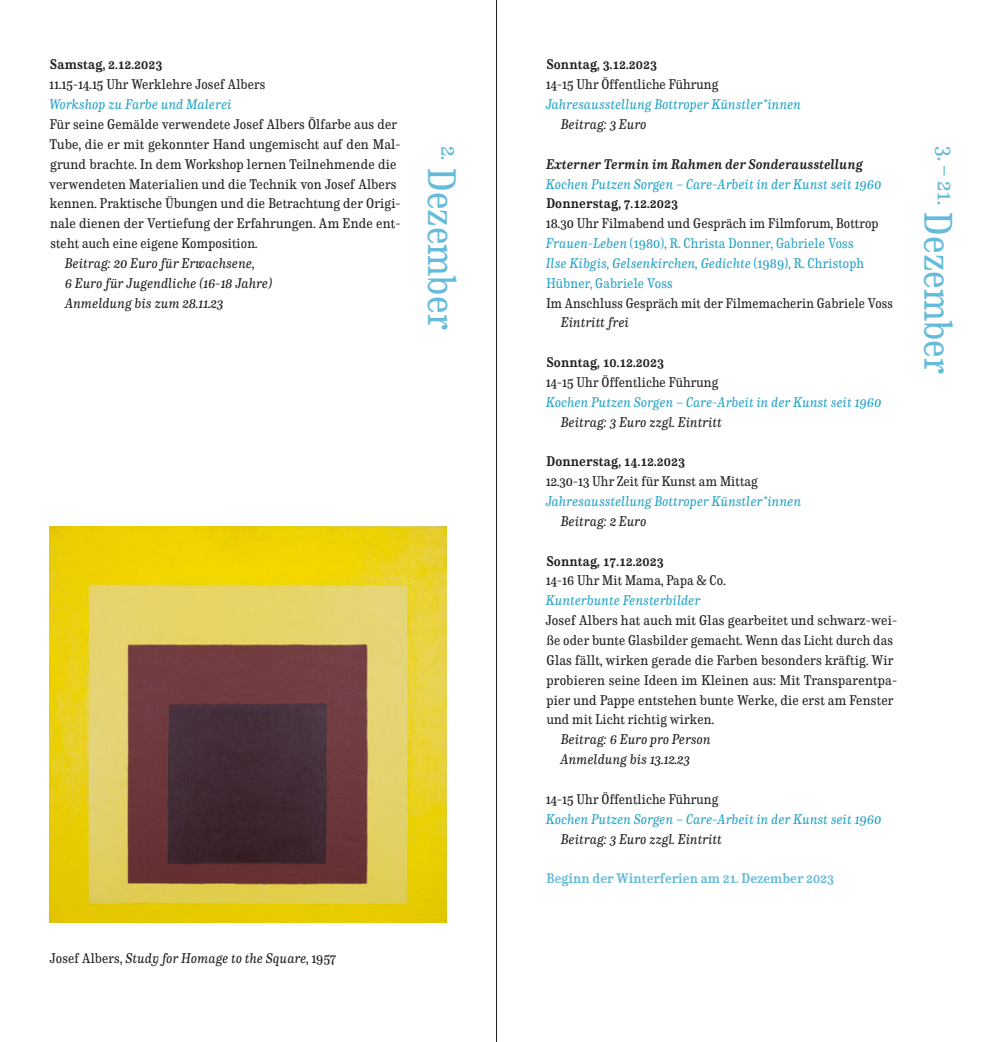
<style>
.page{position:relative;width:993px;height:1042px;background:#fff}
.page>*{position:absolute;margin:0;border:0;box-sizing:border-box;transform-origin:0 0}
.t1{font:39.9px "CA Normal Serif";color:#64bcda}
.t2{font:14px/19.8px "CA Normal Serif";letter-spacing:.01em;color:#231f20}
.t3{font:italic 14px "CA Normal Serif";letter-spacing:.01em;color:#28a4c6}
.t4{font:italic 14px/19.8px "CA Normal Serif";letter-spacing:.01em;color:#231f20}
.t5{font:14px/19.8px "CA Normal Serif";letter-spacing:.01em;color:#28a4c6}
.t6{font:700 14px "CA Normal Serif";letter-spacing:.01em;color:#231f20}
.t7{font:italic 700 14px "CA Normal Serif";letter-spacing:.01em;color:#231f20}
.t8{font:700 14px "CA Normal Serif";color:#64bcda}
.s1{font-style:normal}
.s2{color:#231f20}
.s3{font-style:italic}
</style>
<div class="page">
<hr style="left:496px;top:0;width:1px;height:1042px;background:#231f20">
<img style="left:50px;top:527px;width:396px;height:396px">
<p class="t6" style="left:50px;top:55px;width:114px">Samstag, 2.12.2023</p>
<p class="t2" style="left:49px;top:74px;width:217px">11.15-14.15 Uhr Werklehre Josef Albers</p>
<p class="t3" style="left:48px;top:95px;width:184px">Workshop zu Farbe und Malerei</p>
<p class="t2" style="left:49px;top:114px;width:353px">Für seine Gemälde verwendete Josef Albers Ölfarbe aus der Tube, die er mit gekonnter Hand ungemischt auf den Mal&shy;grund brachte. In dem Workshop lernen Teilnehmende die verwendeten Materialien und die Technik von Josef Albers kennen. Praktische Übungen und die Betrachtung der Origi&shy;nale dienen der Vertiefung der Erfahrungen. Am Ende ent&shy;steht auch eine eigene Komposition.</p>
<p class="t4" style="left:64px;top:253px;width:209px">Beitrag: 20 Euro für Erwachsene,<br>6 Euro für Jugendliche (16-18 Jahre)<br>Anmeldung bis zum 28.11.23</p>
<h1 class="t1" style="left:469px;top:146px;width:185px;rotate:90deg"><sup>2.</sup> Dezember</h1>
<p class="t4" style="left:50px;top:947px;width:288px"><span class="s1">Josef Albers,</span> Study for Homage to the Square<span class="s1">, 1957</span></p>
<p class="t6" style="left:546px;top:55px;width:112px">Sonntag, 3.12.2023</p>
<p class="t2" style="left:545px;top:74px;width:174px">14-15 Uhr Öffentliche Führung</p>
<p class="t3" style="left:545px;top:95px;width:257px">Jahresausstellung Bottroper Künstler*innen</p>
<p class="t4" style="left:560px;top:114px;width:87px">Beitrag: 3 Euro</p>
<p class="t7" style="left:545px;top:154px;width:318px">Externer Termin im Rahmen der Sonderausstellung</p>
<p class="t3" style="left:545px;top:174px;width:336px">Kochen Putzen Sorgen – Care-Arbeit in der Kunst seit 1960</p>
<p class="t6" style="left:546px;top:194px;width:133px">Donnerstag, 7.12.2023</p>
<p class="t5" style="left:545px;top:213px;width:334px"><span class="s2">18.30 Uhr Filmabend und Gespräch im Filmforum, Bottrop </span><span class="s3">Frauen-Leben</span> (1980), R. Christa Donner, Gabriele Voss<br><span class="s3">Ilse Kibgis, Gelsenkirchen, Gedichte</span> (1989), R. Christoph Hübner, Gabriele Voss</p>
<p class="t2" style="left:546px;top:292px;width:348px">Im Anschluss Gespräch mit der Filmemacherin Gabriele Voss</p>
<p class="t4" style="left:560px;top:312px;width:70px">Eintritt frei</p>
<p class="t6" style="left:546px;top:353px;width:119px">Sonntag, 10.12.2023</p>
<p class="t2" style="left:545px;top:372px;width:174px">14-15 Uhr Öffentliche Führung</p>
<p class="t3" style="left:545px;top:392px;width:336px">Kochen Putzen Sorgen – Care-Arbeit in der Kunst seit 1960</p>
<p class="t4" style="left:560px;top:411px;width:162px">Beitrag: 3 Euro zzgl. Eintritt</p>
<p class="t6" style="left:546px;top:452px;width:140px">Donnerstag, 14.12.2023</p>
<p class="t2" style="left:545px;top:471px;width:213px">12.30-13 Uhr Zeit für Kunst am Mittag</p>
<p class="t3" style="left:545px;top:492px;width:257px">Jahresausstellung Bottroper Künstler*innen</p>
<p class="t4" style="left:560px;top:511px;width:87px">Beitrag: 2 Euro</p>
<p class="t6" style="left:546px;top:551px;width:118px">Sonntag, 17.12.2023</p>
<p class="t2" style="left:545px;top:570px;width:181px">14-16 Uhr Mit Mama, Papa &amp; Co.</p>
<p class="t3" style="left:545px;top:591px;width:156px">Kunterbunte Fensterbilder</p>
<p class="t2" style="left:545px;top:610px;width:353px">Josef Albers hat auch mit Glas gearbeitet und schwarz-wei&shy;ße oder bunte Glasbilder gemacht. Wenn das Licht durch das Glas fällt, wirken gerade die Farben besonders kräftig. Wir probieren seine Ideen im Kleinen aus: Mit Transparentpa&shy;pier und Pappe entstehen bunte Werke, die erst am Fenster und mit Licht richtig wirken.</p>
<p class="t4" style="left:559px;top:729px;width:152px">Beitrag: 6 Euro pro Person<br>Anmeldung bis 13.12.23</p>
<p class="t2" style="left:545px;top:788px;width:174px">14-15 Uhr Öffentliche Führung</p>
<p class="t3" style="left:545px;top:809px;width:336px">Kochen Putzen Sorgen – Care-Arbeit in der Kunst seit 1960</p>
<p class="t4" style="left:560px;top:828px;width:162px">Beitrag: 3 Euro zzgl. Eintritt</p>
<p class="t8" style="left:546px;top:868px;width:289px">Beginn der Winterferien am 21. Dezember 2023</p>
<h1 class="t1" style="left:965px;top:146px;width:229px;rotate:90deg"><sup>3.</sup> <sup>–</sup> <sup>21.</sup> Dezember</h1>
</div>
